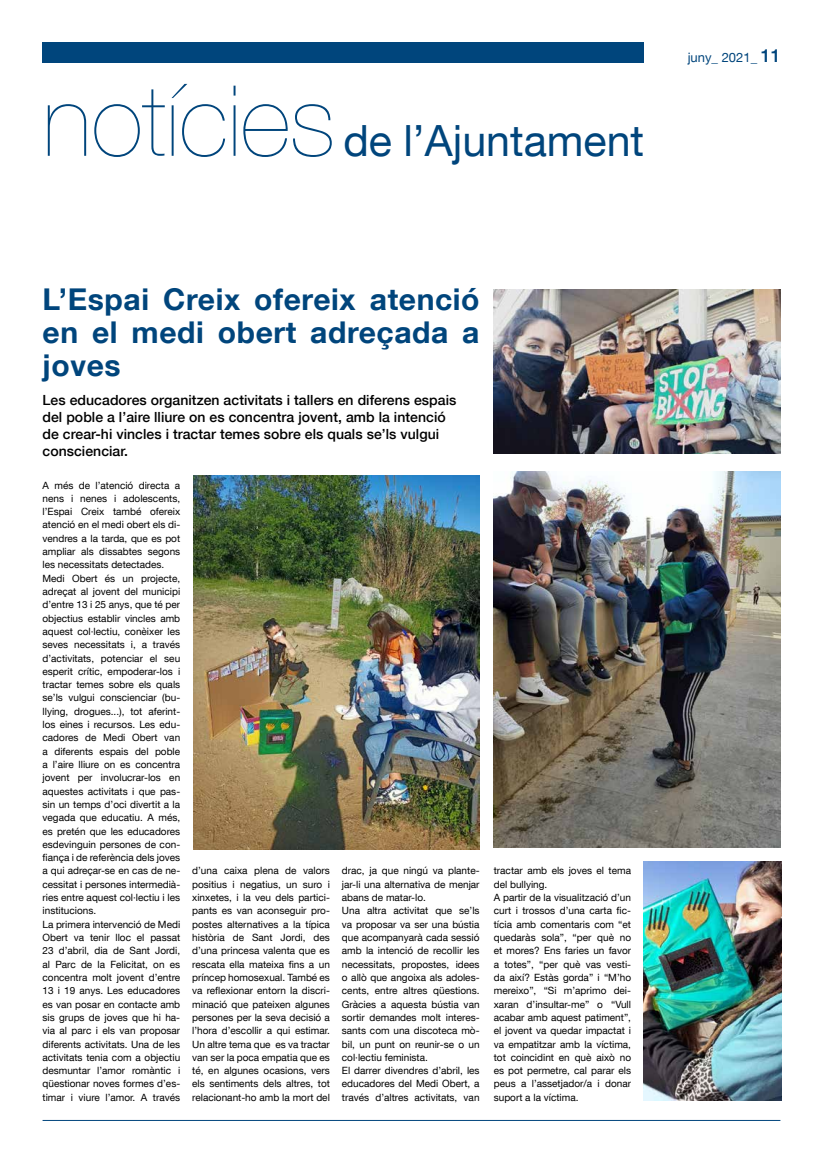
<style>
.page{position:relative;width:823px;height:1163px;background:#fff}
.page>*{position:absolute;margin:0;border:0;box-sizing:border-box;transform-origin:0 0}
.t1{font:200 98.2px "Helvetica Neue LT Com";color:#00457c}
.t2{font:43px "Helvetica Neue LT Com";color:#00457c}
.t3{font:700 30px/33px "Helvetica Neue LT Com";letter-spacing:.02em;color:#00457c;text-align:justify}
.t4{font:500 14px/16.8px "Helvetica Neue LT Com";letter-spacing:.005em;color:#000}
.t5{font:13px "Helvetica Neue LT Com";color:#00457c}
.t6{font:10px/13.3px "Helvetica Neue LT Com";color:#000}
.s1{font-family:"Helvetica Neue";font-weight:500;font-size:18px}
</style>
<div class="page">
<div style="left:43px;top:43px;width:600px;height:20px;background:#00457c"></div>
<hr style="left:43px;top:1119px;width:737px;height:1px;background:#00457c">
<img style="left:193px;top:475px;width:286px;height:374px">
<img style="left:493px;top:471px;width:287px;height:376px">
<img style="left:493px;top:289px;width:287px;height:164px">
<img style="left:643px;top:861px;width:138px;height:239px">
<h1 class="t1" style="left:42px;top:64px;width:294px">notícies</h1>
<h2 class="t2" style="left:343px;top:114px;width:302px">de l’Ajuntament</h2>
<h3 class="t5" style="left:687px;top:49px;width:94px">juny_ 2021_ <span class="s1">11</span></h3>
<h3 class="t3" style="left:43px;top:282px;width:438px">L’Espai Creix ofereix atenció en el medi obert adreçada a joves</h3>
<h3 class="t4" style="left:42px;top:392px;width:415px">Les educadores organitzen activitats i tallers en diferens espais del poble a l’aire lliure on es concentra jovent, amb la intenció de crear-hi vincles i tractar temes sobre els quals se’ls vulgui conscienciar.</h3>
<p class="t6" style="left:43px;top:478px;width:139px">A més de l’atenció directa a nens i nenes i adolescents, l’Espai Creix també ofereix atenció en el medi obert els di&shy;vendres a la tarda, que es pot ampliar als dissabtes segons les necessitats detectades.<br>Medi Obert és un projecte, adreçat al jovent del municipi d’entre 13 i 25 anys, que té per objectius establir vincles amb aquest col·lectiu, conèixer les seves necessitats i, a través d’activitats, potenciar el seu esperit crític, empoderar-los i tractar temes sobre els quals se’ls vulgui conscienciar (bu&shy;llying, drogues...), tot aferint&shy;los eines i recursos. Les edu&shy;cadores de Medi Obert van a diferents espais del poble a l’aire lliure on es concentra jovent per involucrar-los en aquestes activitats i que pas&shy;sin un temps d’oci divertit a la vegada que educatiu. A més, es pretén que les educadores esdevinguin persones de con&shy;fiança i de referència dels joves a qui adreçar-se en cas de ne&shy;cessitat i persones intermedià&shy;ries entre aquest col·lectiu i les institucions.<br>La primera intervenció de Medi<br>Obert va tenir lloc el passat<br>23 d’abril, dia de Sant Jordi, al Parc de la Felicitat, on es concentra molt jovent d’entre<br>13 i 19 anys. Les educadores es van posar en contacte amb sis grups de joves que hi ha&shy;via al parc i els van proposar diferents activitats. Una de les activitats tenia com a objectiu desmuntar l’amor romàntic i qüestionar noves formes d’es&shy;timar i viure l’amor. A través</p>
<p class="t6" style="left:192px;top:863px;width:139px;text-align:justify">d’una caixa plena de valors positius i negatius, un suro i xinxetes, i la veu dels partici&shy;pants es van aconseguir pro&shy;postes alternatives a la típica història de Sant Jordi, des d’una princesa valenta que es rescata ella mateixa fins a un príncep homosexual. També es va reflexionar entorn la discri&shy;minació que pateixen algunes persones per la seva decisió a l’hora d’escollir a qui estimar.<br>Un altre tema que es va tractar van ser la poca empatia que es té, en algunes ocasions, vers els sentiments dels altres, tot relacionant-ho amb la mort del</p>
<p class="t6" style="left:342px;top:863px;width:139px">drac, ja que ningú va plante&shy;jar-li una alternativa de menjar abans de matar-lo.<br>Una altra activitat que se’ls va proposar va ser una bústia que acompanyarà cada sessió amb la intenció de recollir les necessitats, propostes, idees o allò que angoixa als adoles&shy;cents, entre altres qüestions.<br>Gràcies a aquesta bústia van sortir demandes molt interes&shy;sants com una discoteca mò&shy;bil, un punt on reunir-se o un col·lectiu feminista.<br>El darrer divendres d’abril, les educadores del Medi Obert, a través d’altres activitats, van</p>
<p class="t6" style="left:493px;top:863px;width:139px">tractar amb els joves el tema del bullying.<br>A partir de la visualització d’un curt i trossos d’una carta fic&shy;tícia amb comentaris com “et quedaràs sola”, “per què no et mores? Ens faries un favor a totes”, “per què vas vesti&shy;da així? Estàs gorda” i “M’ho mereixo”, “Si m’aprimo dei&shy;xaran d’insultar-me” o “Vull acabar amb aquest patiment”, el jovent va quedar impactat i va empatitzar amb la víctima, tot coincidint en què això no es pot permetre, cal parar els peus a l’assetjador/a i donar suport a la víctima.</p>
</div>
